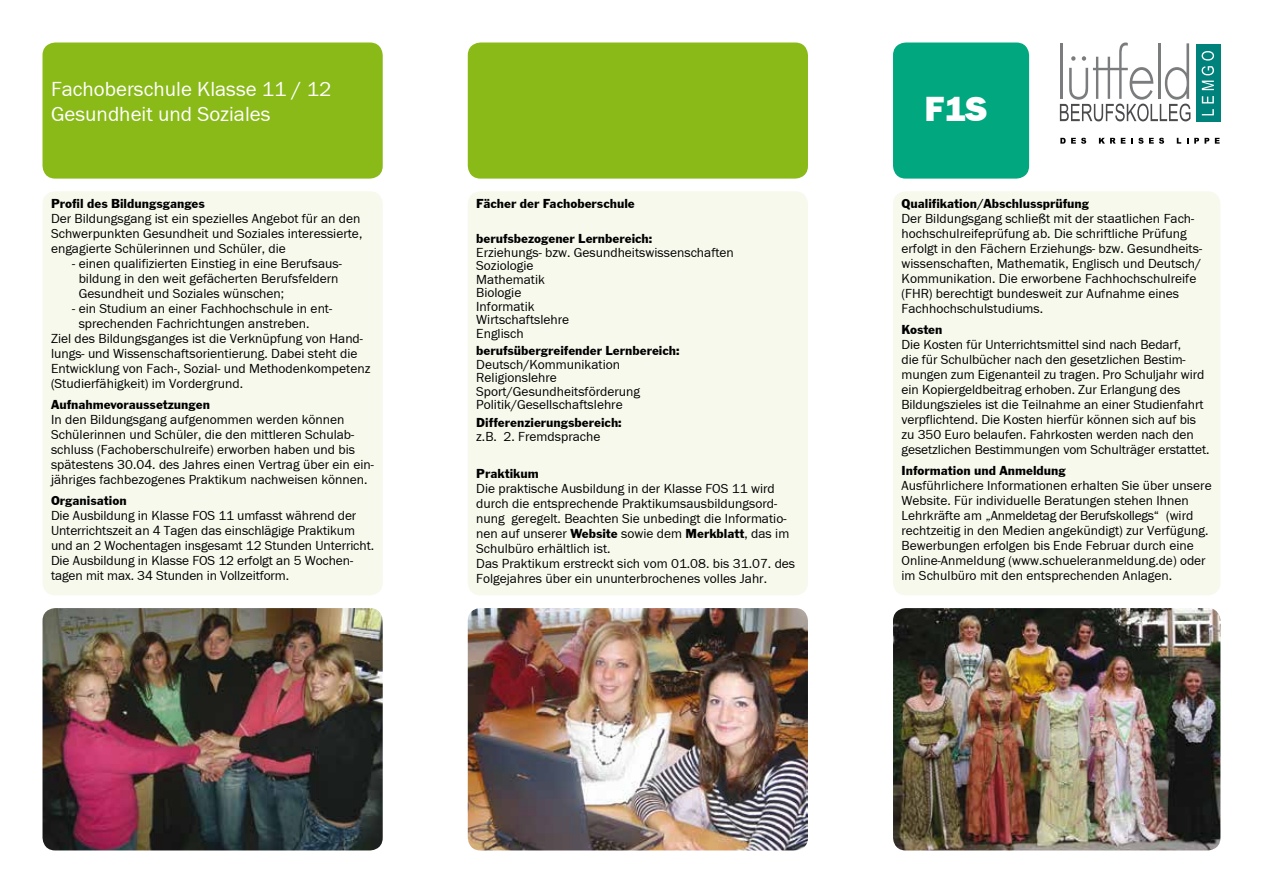
<style>
.page{position:relative;width:1263px;height:893px;background:#fff}
.page>*{position:absolute;margin:0;border:0;box-sizing:border-box;transform-origin:0 0}
.t1{font:36px "Franklin Gothic H Heavy";color:#fff}
.t2{font:21px/25.5px "Franklin Gothic";color:#fff}
.t3{font:13.5px/15px "Franklin Gothic";color:#000}
.t4{font:13.5px "Franklin Got T";color:#000}
.s1{font-family:"Franklin Got T"}
</style>
<div class="page">
<div style="left:43px;top:43px;width:340px;height:136px;background:#89ba17;border-radius:13px"></div>
<div style="left:468px;top:43px;width:340px;height:136px;background:#89ba17;border-radius:13px"></div>
<div style="left:893px;top:43px;width:136px;height:136px;background:#00a77f;border-radius:13px"></div>
<div style="left:43px;top:191px;width:340px;height:404px;background:#f6f9ec;border-radius:13px"></div>
<div style="left:468px;top:191px;width:340px;height:404px;background:#f6f9ec;border-radius:13px"></div>
<div style="left:893px;top:191px;width:327px;height:404px;background:#f6f9ec;border-radius:13px"></div>
<img style="left:43px;top:608px;width:340px;height:242px">
<img style="left:468px;top:608px;width:340px;height:242px">
<img style="left:893px;top:608px;width:327px;height:242px">
<div style="left:1196px;top:44px;width:24px;height:78px;background:#00827c"></div>
<svg style="left:1060px;top:138px;width:5px;height:6px"></svg>
<svg style="left:1071px;top:138px;width:15px;height:6px"></svg>
<svg style="left:1099px;top:138px;width:26px;height:6px"></svg>
<svg style="left:1131px;top:138px;width:12px;height:6px"></svg>
<svg style="left:1149px;top:138px;width:15px;height:6px"></svg>
<svg style="left:1177px;top:138px;width:4px;height:6px"></svg>
<svg style="left:1194px;top:138px;width:15px;height:6px"></svg>
<svg style="left:1215px;top:138px;width:4px;height:6px"></svg>
<svg style="left:1060px;top:43px;width:130px;height:78px"></svg>
<svg style="left:1202px;top:109px;width:12px;height:6px"></svg>
<svg style="left:1202px;top:96px;width:12px;height:7px"></svg>
<svg style="left:1202px;top:81px;width:12px;height:9px"></svg>
<svg style="left:1201px;top:51px;width:13px;height:24px"></svg>
<h2 class="t2" style="left:51px;top:76px;width:282px">Fachoberschule Klasse 11 / 12<br>Gesundheit und Soziales</h2>
<p class="t4" style="left:51px;top:196px;width:155px">Profil des Bildungsganges</p>
<p class="t3" style="left:51px;top:212px;width:313px">Der Bildungsgang ist ein spezielles Angebot für an den<br>Schwerpunkten Gesundheit und Soziales interessierte, engagierte Schülerinnen und Schüler, die</p>
<p class="t3" style="left:79px;top:257px;width:265px;text-indent:-6px">- einen qualifizierten Einstieg in eine Berufsaus&shy;bildung in den weit gefächerten Berufsfeldern<br>Gesundheit und Soziales wünschen;</p>
<p class="t3" style="left:72px;top:302px;width:261px">- ein Studium an einer Fachhochschule in ent-</p>
<p class="t3" style="left:79px;top:317px;width:232px">sprechenden Fachrichtungen anstreben.</p>
<p class="t3" style="left:51px;top:332px;width:313px">Ziel des Bildungsganges ist die Verknüpfung von Hand-</p>
<p class="t3" style="left:51px;top:347px;width:308px">lungs- und Wissenschaftsorientierung. Dabei steht die</p>
<p class="t3" style="left:51px;top:362px;width:321px">Entwicklung von Fach-, Sozial- und Methodenkompetenz</p>
<p class="t3" style="left:51px;top:377px;width:194px">(Studierfähigkeit) im Vordergrund.</p>
<p class="t4" style="left:51px;top:397px;width:160px">Aufnahmevoraussetzungen</p>
<p class="t3" style="left:51px;top:413px;width:324px">In den Bildungsgang aufgenommen werden können Schülerinnen und Schüler, die den mittleren Schulab&shy;schluss (Fachoberschulreife) erworben haben und bis spätestens 30.04. des Jahres einen Vertrag über ein ein&shy;jähriges fachbezogenes Praktikum nachweisen können.</p>
<p class="t4" style="left:51px;top:493px;width:77px">Organisation</p>
<p class="t3" style="left:51px;top:509px;width:325px">Die Ausbildung in Klasse FOS 11 umfasst während der Unterrichtszeit an 4 Tagen das einschlägige Praktikum und an 2 Wochentagen insgesamt 12 Stunden Unterricht.<br>Die Ausbildung in Klasse FOS 12 erfolgt an 5 Wochen&shy;tagen mit max. 34 Stunden in Vollzeitform.</p>
<p class="t4" style="left:476px;top:195px;width:160px">Fächer der Fachoberschule</p>
<p class="t4" style="left:476px;top:231px;width:178px">berufsbezogener Lernbereich:</p>
<p class="t3" style="left:476px;top:246px;width:259px;line-height:13.5px">Erziehungs- bzw. Gesundheitswissenschaften<br>Soziologie<br>Mathematik<br>Biologie<br>Informatik<br>Wirtschaftslehre<br>Englisch</p>
<p class="t4" style="left:476px;top:342px;width:205px">berufsübergreifender Lernbereich:</p>
<p class="t3" style="left:476px;top:358px;width:165px;line-height:13.5px">Deutsch/Kommunikation<br>Religionslehre<br>Sport/Gesundheitsförderung<br>Politik/Gesellschaftslehre</p>
<p class="t4" style="left:476px;top:414px;width:147px">Differenzierungsbereich:</p>
<p class="t3" style="left:476px;top:429px;width:126px">z.B. 2. Fremdsprache</p>
<p class="t4" style="left:476px;top:466px;width:64px">Praktikum</p>
<p class="t3" style="left:476px;top:482px;width:320px">Die praktische Ausbildung in der Klasse FOS 11 wird durch die entsprechende Praktikumsausbildungsord&shy;nung geregelt. Beachten Sie unbedingt die Informatio&shy;nen auf unserer <span class="s1">Website</span> sowie dem <span class="s1">Merkblatt</span>, das im Schulbüro erhältlich ist.<br>Das Praktikum erstreckt sich vom 01.08. bis 31.07. des Folgejahres über ein ununterbrochenes volles Jahr.</p>
<h1 class="t1" style="left:925px;top:88px;width:64px">F1S</h1>
<p class="t4" style="left:901px;top:196px;width:189px">Qualifikation/Abschlussprüfung</p>
<p class="t3" style="left:901px;top:212px;width:302px">Der Bildungsgang schließt mit der staatlichen Fach&shy;hochschulreifeprüfung ab. Die schriftliche Prüfung erfolgt in den Fächern Erziehungs- bzw. Gesundheits&shy;wissenschaften, Mathematik, Englisch und Deutsch/ Kommunikation. Die erworbene Fachhochschulreife (FHR) berechtigt bundesweit zur Aufnahme eines Fachhochschulstudiums.</p>
<p class="t4" style="left:901px;top:322px;width:42px">Kosten</p>
<p class="t3" style="left:901px;top:338px;width:310px">Die Kosten für Unterrichtsmittel sind nach Bedarf,<br>die für Schulbücher nach den gesetzlichen Bestim&shy;mungen zum Eigenanteil zu tragen. Pro Schuljahr wird ein Kopiergeldbeitrag erhoben. Zur Erlangung des Bildungszieles ist die Teilnahme an einer Studienfahrt verpflichtend. Die Kosten hierfür können sich auf bis zu 350 Euro belaufen. Fahrkosten werden nach den gesetzlichen Bestimmungen vom Schulträger erstattet.</p>
<p class="t4" style="left:901px;top:463px;width:166px">Information und Anmeldung</p>
<p class="t3" style="left:901px;top:479px;width:312px">Ausführlichere Informationen erhalten Sie über unsere Website. Für individuelle Beratungen stehen Ihnen Lehrkräfte am „Anmeldetag der Berufskollegs“ (wird rechtzeitig in den Medien angekündigt) zur Verfügung.<br>Bewerbungen erfolgen bis Ende Februar durch eine Online-Anmeldung (www.schueleranmeldung.de) oder im Schulbüro mit den entsprechenden Anlagen.</p>
</div>
